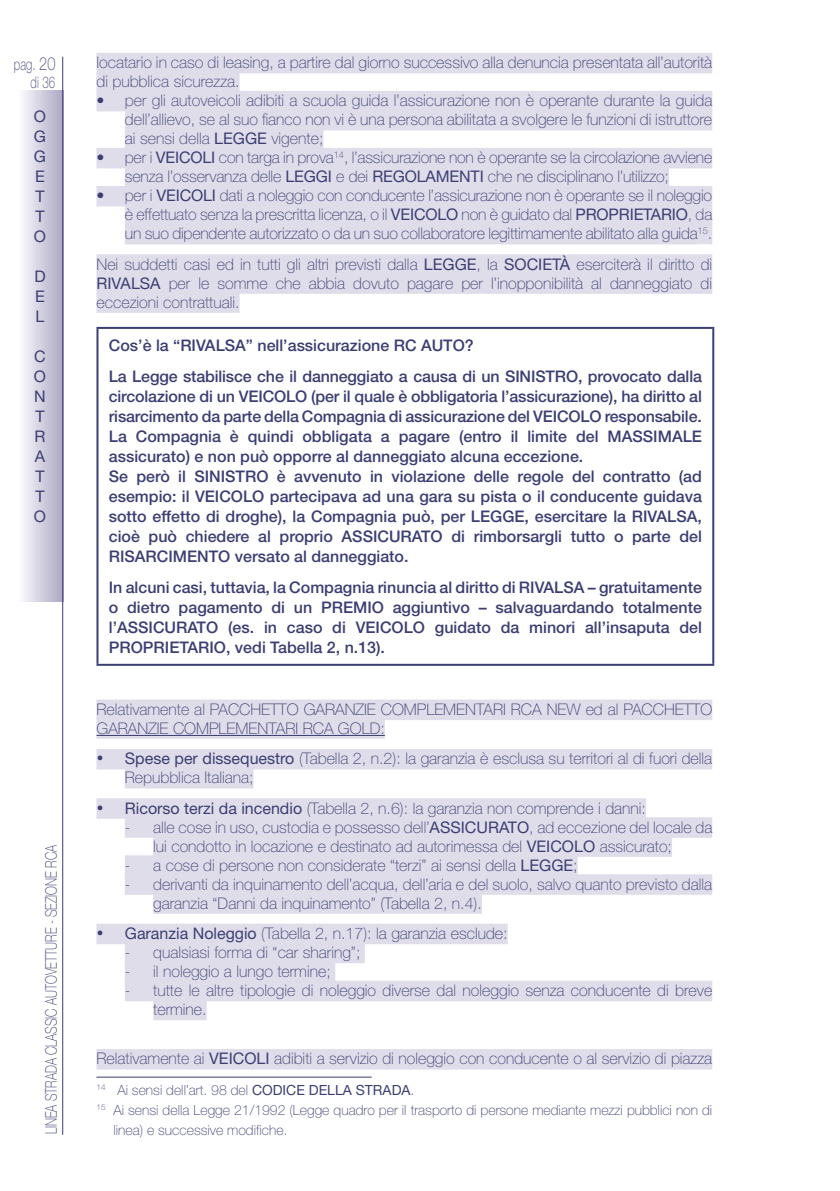
<style>
.page{position:relative;width:840px;height:1191px;background:#fff}
.page>*{position:absolute;margin:0;border:0;box-sizing:border-box;transform-origin:0 0}
.t1{font:100 16.2px/18px "Helvetica Neue LT Std";letter-spacing:.01em;color:#3c3e73;text-align:right;scale:.71 1}
.t2{font:100 16px/19px "Helvetica Neue LT Std";color:#3c3e73}
.t3{font:500 16px/20px "Helvetica Neue LT Std";color:#3c3e73}
.t4{font:100 16px "Helvetica Neue LT Std";color:#3c3e73;scale:.74 1}
.t5{font:16px/20px "Helvetica Neue LT Std";color:#3c3e73;text-align:justify}
.t6{font:100 14px "Helvetica Neue LT Std";color:#3c3e73}
.s1{font-size:18px}
.s2{font-weight:400}
</style>
<div class="page">
<div style="left:96px;top:53px;width:615px;height:20px;background:#dfddea"></div>
<div style="left:96px;top:72px;width:143px;height:20px;background:#dfddea"></div>
<div style="left:96px;top:91px;width:615px;height:20px;background:#dfddea"></div>
<div style="left:125px;top:110px;width:586px;height:20px;background:#dfddea"></div>
<div style="left:125px;top:129px;width:198px;height:20px;background:#dfddea"></div>
<div style="left:96px;top:148px;width:237px;height:20px;background:#dfddea"></div>
<div style="left:333px;top:148px;width:11px;height:20px;background:#dfddea"></div>
<div style="left:344px;top:148px;width:367px;height:20px;background:#dfddea"></div>
<div style="left:125px;top:167px;width:543px;height:20px;background:#dfddea"></div>
<div style="left:96px;top:186px;width:615px;height:20px;background:#dfddea"></div>
<div style="left:125px;top:205px;width:586px;height:20px;background:#dfddea"></div>
<div style="left:125px;top:224px;width:572px;height:20px;background:#dfddea"></div>
<div style="left:697px;top:224px;width:10px;height:20px;background:#dfddea"></div>
<hr style="left:707px;top:224px;width:4px;height:20px;background:#dfddea">
<div style="left:96px;top:254px;width:615px;height:21px;background:#dfddea"></div>
<div style="left:96px;top:273px;width:615px;height:21px;background:#dfddea"></div>
<div style="left:96px;top:292px;width:143px;height:21px;background:#dfddea"></div>
<div style="left:96px;top:699px;width:615px;height:21px;background:#dfddea"></div>
<div style="left:96px;top:717px;width:288px;height:22px;background:#dfddea"></div>
<hr style="left:96px;top:735px;width:288px;height:1px;background:#3c3e73">
<div style="left:96px;top:749px;width:615px;height:20px;background:#dfddea"></div>
<div style="left:125px;top:768px;width:128px;height:20px;background:#dfddea"></div>
<div style="left:96px;top:798px;width:549px;height:21px;background:#dfddea"></div>
<div style="left:125px;top:817px;width:586px;height:21px;background:#dfddea"></div>
<div style="left:153px;top:836px;width:518px;height:21px;background:#dfddea"></div>
<div style="left:125px;top:855px;width:452px;height:21px;background:#dfddea"></div>
<div style="left:125px;top:874px;width:586px;height:21px;background:#dfddea"></div>
<div style="left:153px;top:893px;width:328px;height:21px;background:#dfddea"></div>
<div style="left:96px;top:923px;width:411px;height:21px;background:#dfddea"></div>
<div style="left:125px;top:942px;width:239px;height:21px;background:#dfddea"></div>
<div style="left:125px;top:961px;width:210px;height:21px;background:#dfddea"></div>
<div style="left:125px;top:980px;width:586px;height:21px;background:#dfddea"></div>
<div style="left:153px;top:999px;width:53px;height:21px;background:#dfddea"></div>
<div style="left:96px;top:1049px;width:615px;height:20px;background:#dfddea"></div>
<hr style="left:96px;top:327px;width:617px;height:2px;background:#3c3e73">
<hr style="left:96px;top:329px;width:2px;height:335px;background:#3c3e73">
<hr style="left:711px;top:329px;width:2px;height:335px;background:#3c3e73">
<hr style="left:96px;top:664px;width:617px;height:2px;background:#3c3e73">
<div style="left:17px;top:91px;width:46px;height:510px;background:linear-gradient(to right,#fff,#afaac6)"></div>
<hr style="left:62px;top:57px;width:1px;height:1077px;background:#3c3e73">
<hr style="left:96px;top:1076px;width:275px;height:1px;background:#3c3e73">
<p class="t1" style="left:14px;top:56px;width:60px">pag. <span class="s1">20 </span>di 36</p>
<p class="t2" style="left:96px;top:53px;width:617px">locatario in caso di leasing, a partire dal giorno successivo alla denuncia presentata all’autorità di pubblica sicurezza.</p>
<p class="t2" style="left:125px;top:91px;width:588px;text-align:justify;text-indent:-28px">• per gli autoveicoli adibiti a scuola guida l’assicurazione non è operante durante la guida dell’allievo, se al suo fianco non vi è una persona abilitata a svolgere le funzioni di istruttore ai sensi della <span class="s2">LEGGE</span> vigente;</p>
<p class="t2" style="left:125px;top:148px;width:588px;text-indent:-28px">• per i <span class="s2">VEICOLI</span> con targa in prova<sup>14</sup>, l’assicurazione non è operante se la circolazione avviene senza l’osservanza delle <span class="s2">LEGGI</span> e dei <span class="s2">REGOLAMENTI</span> che ne disciplinano l’utilizzo;</p>
<p class="t2" style="left:125px;top:186px;width:588px;text-align:justify;text-indent:-28px">• per i <span class="s2">VEICOLI</span> dati a noleggio con conducente l’assicurazione non è operante se il noleggio è effettuato senza la prescritta licenza, o il <span class="s2">VEICOLO</span> non è guidato dal <span class="s2">PROPRIETARIO</span>, da un suo dipendente autorizzato o da un suo collaboratore legittimamente abilitato alla guida<sup>15</sup>.</p>
<p class="t2" style="left:96px;top:254px;width:617px;text-align:justify">Nei suddetti casi ed in tutti gli altri previsti dalla <span class="s2">LEGGE</span>, la <span class="s2">SOCIETÀ</span> eserciterà il diritto di <span class="s2">RIVALSA</span> per le somme che abbia dovuto pagare per l’inopponibilità al danneggiato di eccezioni contrattuali.</p>
<p class="t3" style="left:109px;top:329px;width:594px;line-height:31.4px">Cos’è la “RIVALSA” nell’assicurazione RC AUTO?<br>La Legge stabilisce che il danneggiato a causa di un SINISTRO, provocato dalla</p>
<p class="t3" style="left:109px;top:386px;width:594px">circolazione di un VEICOLO (per il quale è obbligatoria l’assicurazione), ha diritto al risarcimento da parte della Compagnia di assicurazione del VEICOLO responsabile.<br>La Compagnia è quindi obbligata a pagare (entro il limite del MASSIMALE assicurato) e non può opporre al danneggiato alcuna eccezione.<br>Se però il SINISTRO è avvenuto in violazione delle regole del contratto (ad esempio: il VEICOLO partecipava ad una gara su pista o il conducente guidava sotto effetto di droghe), la Compagnia può, per LEGGE, esercitare la RIVALSA, cioè può chiedere al proprio ASSICURATO di rimborsargli tutto o parte del RISARCIMENTO versato al danneggiato.</p>
<p class="t3" style="left:109px;top:577px;width:594px;text-align:justify">In alcuni casi, tuttavia, la Compagnia rinuncia al diritto di RIVALSA – gratuitamente o dietro pagamento di un PREMIO aggiuntivo – salvaguardando totalmente l’ASSICURATO (es. in caso di VEICOLO guidato da minori all’insaputa del PROPRIETARIO, vedi Tabella 2, n.13).</p>
<p class="t5" style="left:34px;top:106px;width:14px">O G G E T T O</p>
<p class="t5" style="left:34px;top:266px;width:13px">D E L</p>
<p class="t5" style="left:34px;top:346px;width:14px">C O N T R A T T O</p>
<p class="t4" style="left:42px;top:1134px;width:393px;rotate:-90deg">LINEA STRADA CLASSIC AUTOVETTURE - SEZIONE RCA</p>
<p class="t2" style="left:96px;top:699px;width:617px">Relativamente al PACCHETTO GARANZIE COMPLEMENTARI RCA NEW ed al PACCHETTO<br>GARANZIE COMPLEMENTARI RCA GOLD:</p>
<p class="t2" style="left:125px;top:749px;width:588px;text-indent:-28px">• <span class="s2">Spese per dissequestro</span> (Tabella 2, n.2): la garanzia è esclusa su territori al di fuori della<br>Repubblica Italiana;</p>
<p class="t2" style="left:96px;top:798px;width:550px">• <span class="s2">Ricorso terzi da incendio</span> (Tabella 2, n.6): la garanzia non comprende i danni:</p>
<p class="t2" style="left:153px;top:817px;width:560px;text-indent:-28px">- alle cose in uso, custodia e possesso dell’<span class="s2">ASSICURATO</span>, ad eccezione del locale da lui condotto in locazione e destinato ad autorimessa del <span class="s2">VEICOLO</span> assicurato;</p>
<p class="t2" style="left:125px;top:855px;width:454px">- a cose di persone non considerate “terzi” ai sensi della <span class="s2">LEGGE</span>;</p>
<p class="t2" style="left:153px;top:874px;width:560px;text-indent:-28px">- derivanti da inquinamento dell’acqua, dell’aria e del suolo, salvo quanto previsto dalla garanzia “Danni da inquinamento” (Tabella 2, n.4).</p>
<p class="t2" style="left:96px;top:923px;width:412px">• <span class="s2">Garanzia Noleggio</span> (Tabella 2, n.17): la garanzia esclude:</p>
<p class="t2" style="left:125px;top:942px;width:237px">- qualsiasi forma di “car sharing”;</p>
<p class="t2" style="left:125px;top:961px;width:207px">- il noleggio a lungo termine;</p>
<p class="t2" style="left:153px;top:980px;width:560px;text-indent:-28px">- tutte le altre tipologie di noleggio diverse dal noleggio senza conducente di breve termine.</p>
<p class="t2" style="left:96px;top:1049px;width:617px">Relativamente ai <span class="s2">VEICOLI</span> adibiti a servizio di noleggio con conducente o al servizio di piazza</p>
<p class="t6" style="left:96px;top:1081px;width:319px"><sup>14</sup> Ai sensi dell’art. 98 del <span class="s2">CODICE DELLA STRADA</span>.</p>
<p class="t6" style="left:96px;top:1101px;width:617px"><sup>15</sup> Ai sensi della Legge 21/1992 (Legge quadro per il trasporto di persone mediante mezzi pubblici non di</p>
<p class="t6" style="left:113px;top:1121px;width:175px">linea) e successive modifiche.</p>
</div>
